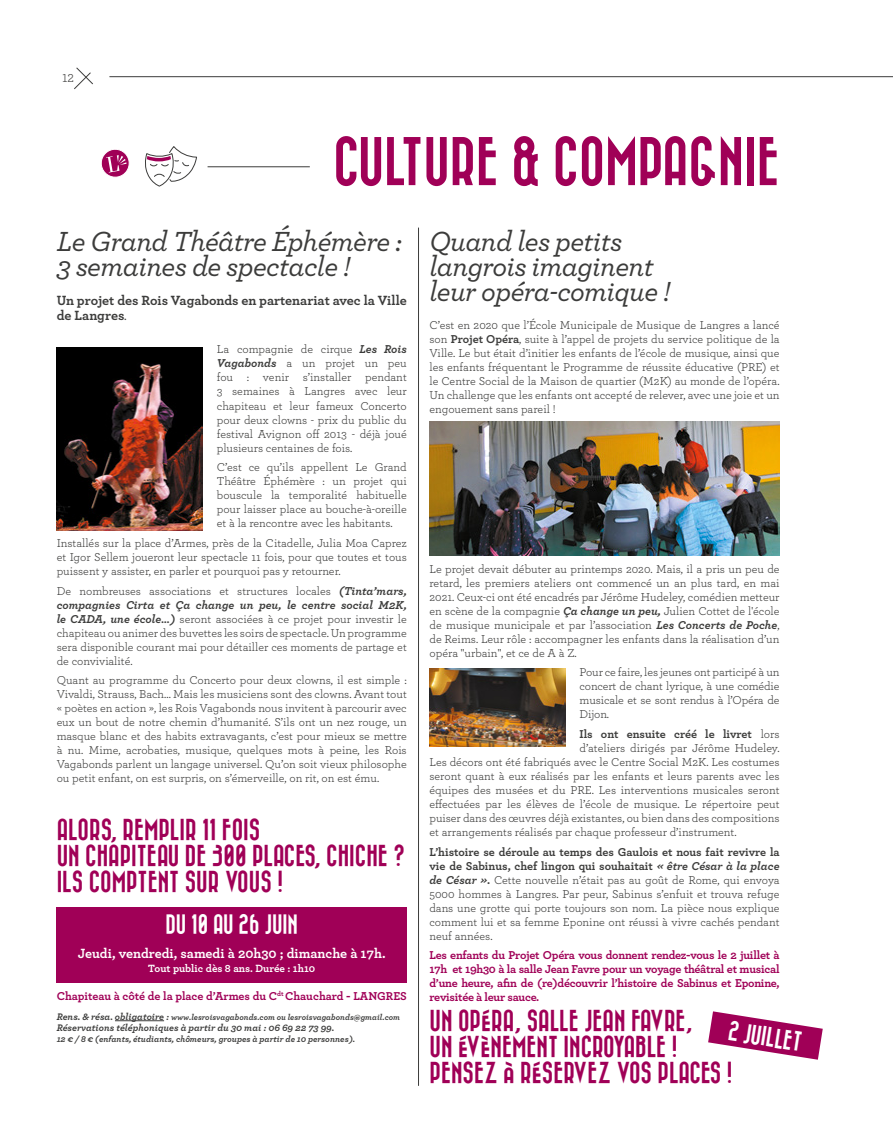
<style>
.page{position:relative;width:893px;height:1134px;background:#fff}
.page>*{position:absolute;margin:0;border:0;box-sizing:border-box;transform-origin:0 0}
.t1{font:50px "Bazar";color:#a00057}
.t2{font:italic 500 29px/25px "Archer";letter-spacing:-.02em;color:#3c3c3b}
.t3{font:22px/26px "Bazar";color:#a00057}
.t4{font:20px "Bazar";color:#fff}
.t5{font:700 14px/15px "Archer";color:#3c3c3b}
.t6{font:700 14px "Archer";color:#fff}
.t7{font:12px/14px "Archer";color:#3c3c3b;text-align:justify}
.t8{font:700 12px/14px "Archer";letter-spacing:-.02em;color:#a00057;text-align:justify}
.t9{font:700 12px "Archer";color:#a00057}
.t10{font:700 12px "Archer";color:#3c3c3b}
.t11{font:700 11px "Archer";color:#fff}
.t12{font:italic 700 10px "Archer";color:#3c3c3b}
.t13{font:italic 700 9px "Archer";color:#3c3c3b}
.t14{font:italic 700 8.5px "Archer";color:#3c3c3b}
.s1{font-family:"Archer Pro";font-weight:400;font-style:italic}
.s2{font-weight:700;font-style:italic}
.s3{font-size:10px}
.s4{font-weight:700}
.s5{font-weight:400}
</style>
<div class="page">
<svg style="left:74px;top:67px;width:19px;height:23px"></svg>
<hr style="left:109px;top:76px;width:784px;height:1px;background:#3c3c3b">
<div style="left:57px;top:907px;width:350px;height:75px;background:#a00057"></div>
<svg style="left:708px;top:1011px;width:115px;height:49px"></svg>
<hr style="left:208px;top:166px;width:102px;height:1px;background:#3c3c3b">
<hr style="left:418px;top:228px;width:1px;height:858px;background:#3c3c3b">
<hr style="left:115px;top:1020px;width:49px;height:1px;background:#3c3c3b">
<img style="left:57px;top:347px;width:146px;height:183px">
<img style="left:429px;top:421px;width:351px;height:135px">
<img style="left:429px;top:668px;width:136px;height:79px">
<svg style="left:145px;top:146px;width:52px;height:41px"></svg>
<svg style="left:101px;top:149px;width:29px;height:29px"></svg>
<p class="t7" style="left:62px;top:71px;width:13px">12</p>
<h1 class="t1" style="left:333px;top:136px;width:448px">CULTURE &amp; COMPAGNIE</h1>
<h2 class="t2" style="left:57px;top:227px;width:347px">Le Grand Théâtre Éphémère :<br>3 semaines de spectacle !</h2>
<p class="t5" style="left:57px;top:292px;width:352px">Un projet des Rois Vagabonds en partenariat avec la Ville de Langres<span class="s1">.</span></p>
<p class="t7" style="left:217px;top:342px;width:191px">La compagnie de cirque <span class="s2">Les Rois Vagabonds</span> a un projet un peu fou : venir s’installer pendant 3 semaines à Langres avec leur chapiteau et leur fameux Concerto pour deux clowns - prix du public du festival Avignon off 2013 - déjà joué plusieurs centaines de fois.</p>
<p class="t7" style="left:217px;top:460px;width:191px">C’est ce qu’ils appellent Le Grand Théâtre Éphémère : un projet qui bouscule la temporalité habituelle pour laisser place au bouche-à-oreille et à la rencontre avec les habitants.</p>
<p class="t7" style="left:57px;top:535px;width:352px">Installés sur la place d’Armes, près de la Citadelle, Julia Moa Caprez et Igor Sellem joueront leur spectacle 11 fois, pour que toutes et tous puissent y assister, en parler et pourquoi pas y retourner.</p>
<p class="t7" style="left:57px;top:583px;width:352px">De nombreuses associations et structures locales <span class="s2">(Tinta’mars, compagnies Cirta et Ça change un peu, le centre social M2K, le CADA, une école…)</span> seront associées à ce projet pour investir le chapiteau ou animer des buvettes les soirs de spectacle. Un programme sera disponible courant mai pour détailler ces moments de partage et de convivialité.</p>
<p class="t7" style="left:57px;top:673px;width:352px">Quant au programme du Concerto pour deux clowns, il est simple :<br>Vivaldi, Strauss, Bach... Mais les musiciens sont des clowns. Avant tout « poètes en action », les Rois Vagabonds nous invitent à parcourir avec eux un bout de notre chemin d’humanité. S’ils ont un nez rouge, un masque blanc et des habits extravagants, c’est pour mieux se mettre à nu. Mime, acrobaties, musique, quelques mots à peine, les Rois Vagabonds parlent un langage universel. Qu’on soit vieux philosophe ou petit enfant, on est surpris, on s’émerveille, on rit, on est ému.</p>
<h3 class="t3" style="left:57px;top:817px;width:350px">ALORS, REMPLIR 11 FOIS<br>UN CHAPITEAU DE 300 PLACES, CHICHE ?<br>ILS COMPTENT SUR VOUS !</h3>
<h3 class="t4" style="left:165px;top:914px;width:134px">DU 10 AU 26 JUIN</h3>
<p class="t6" style="left:78px;top:942px;width:309px">jeudi, vendredi, samedi à 20h30 ; dimanche à 17h.</p>
<p class="t11" style="left:148px;top:960px;width:168px">Tout public dès 8 ans. Durée : 1h10</p>
<p class="t9" style="left:57px;top:987px;width:352px">Chapiteau à côté de la place d’Armes du C<sup>dt</sup> Chauchard - Lang res</p>
<p class="t14" style="left:57px;top:1010px;width:345px"><span class="s3">Rens. &amp; résa. obligatoire :</span> www.lesroisvagabonds.com ou lesroisvagabonds@gmail.com</p>
<p class="t12" style="left:57px;top:1019px;width:279px">Réservations téléphoniques à partir du 30 mai : 06 69 22 73 99.</p>
<p class="t13" style="left:57px;top:1032px;width:300px">12 € / 8 € (enfants, étudiants, chômeurs, groupes à partir de 10 personnes).</p>
<h2 class="t2" style="left:429px;top:227px;width:242px">Quand les petits langrois imaginent leur opéra-comique !</h2>
<p class="t7" style="left:429px;top:317px;width:352px">C’est en 2020 que l’École Municipale de Musique de Langres a lancé son <span class="s4">Projet Opéra</span>, suite à l’appel de projets du service politique de la Ville. Le but était d’initier les enfants de l’école de musique, ainsi que les enfants fréquentant le Programme de réussite éducative (PRE) et le Centre Social de la Maison de quartier (M2K) au monde de l’opéra.<br>Un challenge que les enfants ont accepté de relever, avec une joie et un engouement sans pareil !</p>
<p class="t7" style="left:429px;top:561px;width:352px">Le projet devait débuter au printemps 2020. Mais, il a pris un peu de retard, les premiers ateliers ont commencé un an plus tard, en mai 2021. Ceux-ci ont été encadrés par Jérôme Hudeley, comédien metteur en scène de la compagnie <span class="s2">Ça change un peu,</span> Julien Cottet de l'école de musique municipale et par l’association <span class="s2">Les Concerts de Poche</span>, de Reims. Leur rôle : accompagner les enfants dans la réalisation d’un opéra "urbain", et ce de A à Z.</p>
<p class="t7" style="left:580px;top:665px;width:201px">Pour ce faire, les jeunes ont participé à un concert de chant lyrique, à une comédie musicale et se sont rendus à l’Opéra de Dijon.</p>
<p class="t10" style="left:580px;top:724px;width:201px">Ils ont ensuite créé le livret <span class="s5">lors</span></p>
<p class="t7" style="left:580px;top:740px;width:201px">d’ateliers dirigés par Jérôme Hudeley.</p>
<p class="t7" style="left:429px;top:754px;width:352px">Les décors ont été fabriqués avec le Centre Social M2K. Les costumes</p>
<p class="t7" style="left:429px;top:768px;width:352px">seront quant à eux réalisés par les enfants et leurs parents avec les</p>
<p class="t7" style="left:429px;top:782px;width:352px">équipes des musées et du PRE. Les interventions musicales seront</p>
<p class="t7" style="left:429px;top:796px;width:352px">effectuées par les élèves de l’école de musique. Le répertoire peut</p>
<p class="t7" style="left:429px;top:810px;width:352px">puiser dans des œuvres déjà existantes, ou bien dans des compositions</p>
<p class="t7" style="left:429px;top:824px;width:309px">et arrangements réalisés par chaque professeur d’instrument.</p>
<p class="t7" style="left:429px;top:844px;width:352px"><span class="s4">L’histoire se déroule au temps des Gaulois et nous fait revivre la vie de Sabinus, chef lingon qui souhaitait</span> <span class="s2">« être César à la place de César »</span><span class="s4">.</span> Cette nouvelle n’était pas au goût de Rome, qui envoya 5000 hommes à Langres. Par peur, Sabinus s’enfuit et trouva refuge dans une grotte qui porte toujours son nom. La pièce nous explique comment lui et sa femme Eponine ont réussi à vivre cachés pendant neuf années.</p>
<p class="t8" style="left:429px;top:947px;width:352px">Les enfants du Projet Opéra vous donnent rendez-vous le 2 juillet à 17h et 19h30 à la salle Jean Favre pour un voyage théâtral et musical d’une heure, afin de (re)découvrir l’histoire de Sabinus et Eponine, revisitée à leur sauce.</p>
<h3 class="t3" style="left:429px;top:1008px;width:305px">UN OPÉRA, SALLE JEAN FAVRE,<br>UN ÉVÈNEMENT INCROYABLE !<br>PENSEZ À RÉSERVEZ VOS PLACES !</h3>
<h3 class="t4" style="left:730px;top:1020px;width:75px;rotate:9deg">2 JUILLET</h3>
</div>
